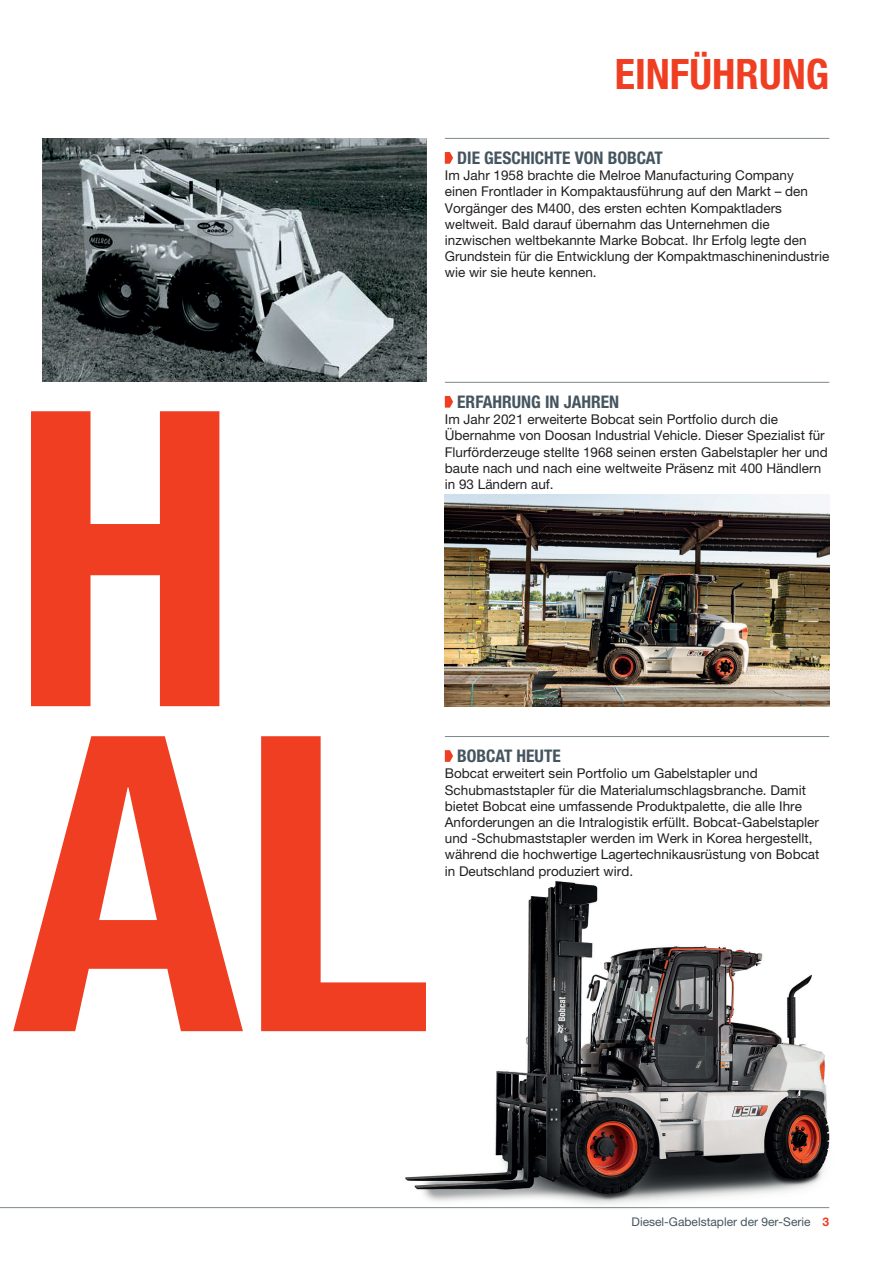
<style>
.page{position:relative;width:893px;height:1263px;background:#fff}
.page>*{position:absolute;margin:0;border:0;box-sizing:border-box;transform-origin:0 0}
.t1{font:700 condensed 42px "Helvetica Neue LT Pro";color:#ef3e22}
.t2{font:700 condensed 17.4px "Helvetica Neue LT Pro";color:#45555f}
.t3{font:13.5px/16.2px "Helvetica Neue LT Pro";color:#231f20}
.t4{font:12px "Helvetica Neue LT Pro";color:#45555f}
.s1{font-weight:700;color:#ef3e22}
</style>
<div class="page">
<svg style="left:13px;top:736px;width:345px;height:295px;fill:#ef3e22"></svg>
<svg style="left:31px;top:411px;width:188px;height:296px;fill:#ef3e22"></svg>
<img style="left:42px;top:138px;width:385px;height:243px">
<img style="left:445px;top:495px;width:384px;height:211px">
<img style="left:358px;top:880px;width:472px;height:329px">
<hr style="left:445px;top:736px;width:384px;height:1px;background:#7d878b">
<svg style="left:445px;top:750px;width:8px;height:12px"></svg>
<hr style="left:445px;top:138px;width:384px;height:1px;background:#7d878b">
<svg style="left:445px;top:152px;width:8px;height:12px"></svg>
<hr style="left:445px;top:382px;width:384px;height:1px;background:#7d878b">
<svg style="left:445px;top:396px;width:8px;height:12px"></svg>
<hr style="left:0;top:1207px;width:829px;height:1px;background:#7d878b">
<h1 class="t1" style="left:615px;top:49px;width:216px">EINFÜHRUNG</h1>
<p class="t2" style="left:457px;top:148px;width:207px">DIE GESCHICHTE VON BOBCAT</p>
<p class="t3" style="left:445px;top:168px;width:386px">Im Jahr 1958 brachte die Melroe Manufacturing Company einen Frontlader in Kompaktausführung auf den Markt – den Vorgänger des M400, des ersten echten Kompaktladers weltweit. Bald darauf übernahm das Unternehmen die inzwischen weltbekannte Marke Bobcat. Ihr Erfolg legte den Grundstein für die Entwicklung der Kompaktmaschinenindustrie wie wir sie heute kennen.</p>
<p class="t2" style="left:457px;top:392px;width:163px">ERFAHRUNG IN JAHREN</p>
<p class="t3" style="left:445px;top:412px;width:384px">Im Jahr 2021 erweiterte Bobcat sein Portfolio durch die Übernahme von Doosan Industrial Vehicle. Dieser Spezialist für Flurförderzeuge stellte 1968 seinen ersten Gabelstapler her und baute nach und nach eine weltweite Präsenz mit 400 Händlern in 93 Ländern auf.</p>
<p class="t2" style="left:457px;top:746px;width:105px">BOBCAT HEUTE</p>
<p class="t3" style="left:445px;top:767px;width:376px">Bobcat erweitert sein Portfolio um Gabelstapler und Schubmaststapler für die Materialumschlagsbranche. Damit bietet Bobcat eine umfassende Produktpalette, die alle Ihre Anforderungen an die Intralogistik erfüllt. Bobcat-Gabelstapler und -Schubmaststapler werden im Werk in Korea hergestellt, während die hochwertige Lagertechnikausrüstung von Bobcat in Deutschland produziert wird.</p>
<p class="t4" style="left:632px;top:1217px;width:199px">Diesel-Gabelstapler der 9er-Serie <span class="s1">3</span></p>
</div>
